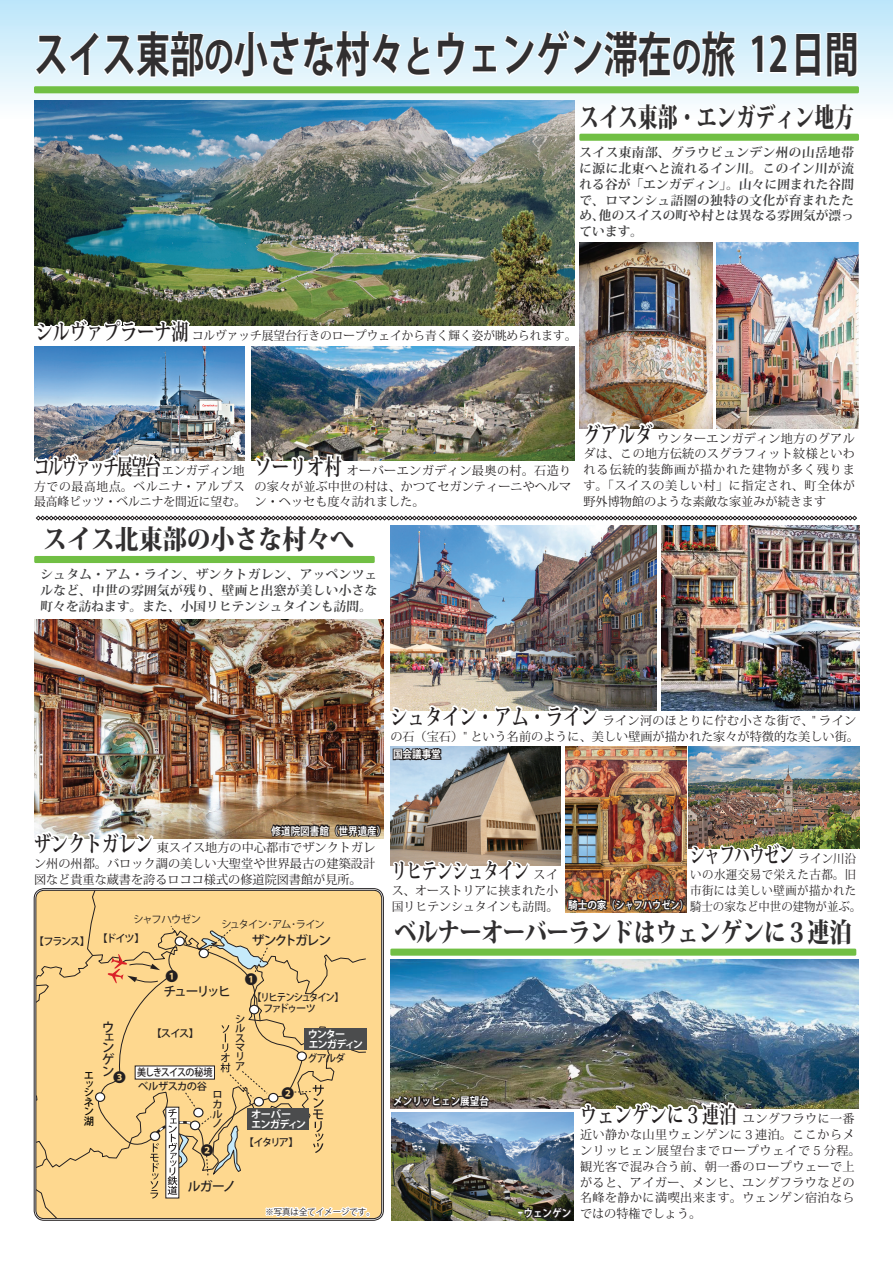
<style>
.page{position:relative;width:893px;height:1263px;background:#fff}
.page>*{position:absolute;margin:0;border:0;box-sizing:border-box;transform-origin:0 0}
.t1{font:700 48px "Koz Go Pro";color:#312f30;scale:.71 1}
.t2{font:800 26.55px "Koz Min Pro";letter-spacing:-.02em;color:#312f30;scale:.83 1}
.t3{font:800 26.55px "Koz Min Pro";color:#312f30;scale:.74 1}
.t4{font:800 26.55px "Koz Min Pro";color:#312f30;scale:.9 1}
.t5{font:700 21.9px "Koz Min Pro";letter-spacing:.025em;color:#231f20;scale:.77 1}
.t6{font:700 21.9px "Koz Min Pro";letter-spacing:-.1em;color:#231f20;scale:.7 1}
.t7{font:700 21.9px "Koz Min Pro";letter-spacing:-.02em;color:#231f20;scale:.69 1}
.t8{font:700 21.9px "Koz Min Pro";letter-spacing:.005em;color:#231f20;scale:.69 1}
.t9{font:700 12.75px/15.9px "Koz Min Pro";color:#3e3e3f;text-align:justify}
.t10{font:500 12.75px/10.8px "Koz Go Pro";letter-spacing:-.13em;color:#231f20;text-align:justify}
.t11{font:12.15px/15.9px "Koz Min Pro";letter-spacing:.005em;color:#231f20;text-align:justify}
.t12{font:12.15px/15.9px "Koz Min Pro";letter-spacing:.03em;color:#231f20}
.t13{font:12.15px/15.9px "Koz Min Pro";letter-spacing:.045em;color:#231f20;scale:.94 1}
.t14{font:12.15px "Koz Min Pro";letter-spacing:.005em;color:#231f20;scale:.96 1}
.t15{font:700 10.65px "Koz Go Pro";color:#fff;scale:.9 1}
.t16{font:500 10.2px "Koz Go Pro";letter-spacing:-.11em;color:#231f20}
.t17{font:10.2px "Koz Go Pro";letter-spacing:-.1em;color:#231f20}
.t18{font:500 10.2px "Koz Go Pro";letter-spacing:-.13em;color:#231f20;scale:.92 1}
.t19{font:700 10.2px/9.3px "Koz Go Pro";letter-spacing:-.095em;color:#fff}
.t20{font:700 10.2px/9.3px "Koz Go Pro";letter-spacing:-.075em;color:#fff}
.t21{font:500 10.2px "Koz Go Pro";letter-spacing:-.11em;color:#231f20;scale:.88 1}
.t22{font:10.2px "Koz Go Pro";letter-spacing:-.055em;color:#231f20}
.t23{font:500 10.2px "Koz Go Pro";letter-spacing:-.04em;color:#231f20}
.t24{font:500 10.2px/9.1px "Koz Go Pro";color:#000}
.t25{font:8.55px "Koz Go Pro";color:#231f20}
.s1{font-size:42.15px}
.s2{font-weight:700;font-size:21.9px}
.s3{font-weight:400;font-size:12.15px}
</style>
<div class="page">
<div style="left:0;top:0;width:893px;height:119px;background:linear-gradient(to bottom,#bbe6fa,#fcfefd)"></div>
<img style="left:34px;top:132px;width:541px;height:193px">
<div style="left:579px;top:134px;width:280px;height:7px;background:#71bf44;border-radius:2px"></div>
<img style="left:34px;top:261px;width:158px;height:65px">
<img style="left:251px;top:347px;width:324px;height:17px">
<img style="left:34px;top:347px;width:211px;height:17px">
<img style="left:717px;top:243px;width:142px;height:186px">
<img style="left:579px;top:243px;width:133px;height:121px">
<svg style="left:33px;top:0;width:825px;height:132px"></svg>
<img style="left:33px;top:364px;width:824px;height:857px">
<h1 class="t1" style="left:34px;top:24px;width:1163px">スイス東部<span class="s1">の</span>小さな村々<span class="s1">と</span>ウェンゲン滞在<span class="s1">の</span>旅 12日間</h1>
<h2 class="t3" style="left:579px;top:97px;width:373px">スイス東部・エンガディン地方</h2>
<p class="t9" style="left:579px;top:143px;width:277px">スイス東南部、グラウビュンデン州の山岳地帯に源に北東へと流れるイン川。このイン川が流れる谷が「エンガディン」。山々に囲まれた谷間で、ロマンシュ語圏の独特の文化が育まれたため、他のスイスの町や村とは異なる雰囲気が漂っています。</p>
<p class="t14" style="left:36px;top:327px;width:565px"><span class="s2">シルヴァプラーナ湖</span>コルヴァッチ展望台行きのロープウェイから青く輝く姿が眺められます。</p>
<h3 class="t6" style="left:34px;top:451px;width:302px">コルヴァッチ展望台<span class="s3">エンガディン地</span></h3>
<p class="t11" style="left:34px;top:478px;width:213px">方での最高地点。ベルニナ・アルプス最高峰ピッツ・ベルニナを間近に望む。</p>
<p class="t11" style="left:255px;top:462px;width:318px"><span class="s2">ソーリオ村</span> オーバーエンガディン最奥の村。石造りの家々が並ぶ中世の村は、かつてセガンティーニやヘルマン・ヘッセも度々訪れました。</p>
<h2 class="t4" style="left:43px;top:520px;width:347px">スイス北東部の小さな村々へ</h2>
<p class="t9" style="left:40px;top:566px;width:339px">シュタム・アム・ライン、ザンクトガレン、アッペンツェルなど、中世の雰囲気が残り、壁画と出窓が美しい小さな町々を訪ねます。また、小国リヒテンシュタインも訪問。</p>
<p class="t11" style="left:583px;top:430px;width:273px"><span class="s2">グアルダ</span> ウンターエンガディン地方のグアルダは、この地方伝統のスグラフィット紋様といわれる伝統的装飾画が描かれた建物が多く残ります。「スイスの美しい村」に指定され、町全体が野外博物館のような素敵な家並みが続きます</p>
<p class="t11" style="left:390px;top:712px;width:470px"><span class="s2">シュタイン・アム・ライン</span> ライン河のほとりに佇む小さな街で、" ラインの石（宝石）" という名前のように、美しい壁画が描かれた家々が特徴的な美しい街。</p>
<p class="t15" style="left:393px;top:747px;width:55px">国会議事堂</p>
<p class="t15" style="left:272px;top:824px;width:129px">修道院図書館（世界遺産）</p>
<p class="t11" style="left:34px;top:839px;width:343px"><span class="s2">ザンクトガレン</span> 東スイス地方の中心都市でザンクトガレン州の州都。バロック調の美しい大聖堂や世界最古の建築設計図など貴重な蔵書を誇るロココ様式の修道院図書館が見所。</p>
<p class="t22" style="left:133px;top:913px;width:69px">シャフハウゼン</p>
<p class="t16" style="left:34px;top:934px;width:112px">【フランス】 【ドイツ】</p>
<p class="t17" style="left:221px;top:918px;width:105px">シュタイン･アム･ライン</p>
<p class="t10" style="left:252px;top:935px;width:81px">ザンクトガレン</p>
<h3 class="t8" style="left:392px;top:855px;width:242px">リヒテンシュタイン<span class="s3">スイ</span></h3>
<p class="t11" style="left:392px;top:882px;width:168px">ス、オーストリアに挟まれた小国リヒテンシュタインも訪問。</p>
<h3 class="t7" style="left:690px;top:839px;width:242px">シャフハウゼン<span class="s3">ライン川沿</span></h3>
<p class="t13" style="left:690px;top:866px;width:184px">いの水運交易で栄えた古都。旧市街には美しい壁画が描かれた騎士の家など中世の建物が並ぶ。</p>
<p class="t15" style="left:568px;top:898px;width:135px">騎士の家（シャフハウゼン）</p>
<h2 class="t2" style="left:394px;top:912px;width:552px">ベルナーオーバーランドはウェンゲンに３連泊</h2>
<p class="t10" style="left:102px;top:1022px;width:14px">ウェンゲ</p>
<p class="t24" style="left:84px;top:1071px;width:32px">エ <sup>ン</sup>ッ<br>シ<br>ネ<br>ン<br>湖</p>
<p class="t10" style="left:113px;top:1073px;width:14px">❸</p>
<p class="t10" style="left:165px;top:971px;width:14px">❶</p>
<p class="t10" style="left:245px;top:974px;width:14px">❶</p>
<p class="t10" style="left:164px;top:986px;width:69px">チューリッヒ</p>
<p class="t16" style="left:151px;top:1027px;width:49px">【スイス】</p>
<p class="t18" style="left:252px;top:991px;width:101px">【リヒテンシュタイン】</p>
<p class="t16" style="left:263px;top:1002px;width:54px">ファドゥーツ</p>
<p class="t16" style="left:235px;top:1012px;width:12px">シ</p>
<p class="t16" style="left:235px;top:1022px;width:12px">ル</p>
<p class="t19" style="left:308px;top:1031px;width:57px">ウンター<br>エンガディン</p>
<p class="t16" style="left:235px;top:1031px;width:12px">ス</p>
<p class="t16" style="left:235px;top:1041px;width:12px">マ</p>
<p class="t16" style="left:235px;top:1050px;width:12px">リ</p>
<p class="t16" style="left:307px;top:1051px;width:40px">グアルダ</p>
<p class="t16" style="left:235px;top:1060px;width:12px">ア</p>
<p class="t21" style="left:137px;top:1066px;width:87px">美しきスイスの秘境</p>
<p class="t23" style="left:138px;top:1080px;width:70px">ベルザスカの谷</p>
<p class="t16" style="left:212px;top:1088px;width:12px">ロ</p>
<p class="t16" style="left:212px;top:1097px;width:12px">カ</p>
<p class="t16" style="left:212px;top:1107px;width:12px">ル</p>
<p class="t16" style="left:212px;top:1117px;width:12px">ノ</p>
<p class="t10" style="left:201px;top:1145px;width:14px">❷</p>
<p class="t10" style="left:188px;top:1182px;width:50px">ルガーノ</p>
<p class="t10" style="left:282px;top:1089px;width:14px">❷</p>
<p class="t20" style="left:251px;top:1110px;width:56px">オーバー<br>エンガディン</p>
<p class="t16" style="left:244px;top:1136px;width:56px">【イタリア】</p>
<p class="t15" style="left:393px;top:1095px;width:108px">メンリッヒェン展望台</p>
<p class="t25" style="left:265px;top:1206px;width:111px">※写真は全てイメージです。</p>
<p class="t15" style="left:523px;top:1206px;width:55px">ウェンゲン</p>
<h3 class="t5" style="left:580px;top:1099px;width:358px">ウェンゲンに３連泊 <span class="s3">ユングフラウに一番</span></h3>
<p class="t12" style="left:580px;top:1126px;width:282px">近い静かな山里ウェンゲンに３連泊。ここからメンリッヒェン展望台までロープウェイで５分程。観光客で混み合う前、朝一番のロープウェーで上がると、アイガー、メンヒ、ユングフラウなどの名峰を静かに満喫出来ます。ウェンゲン宿泊ならではの特権でしょう。</p>
</div>
